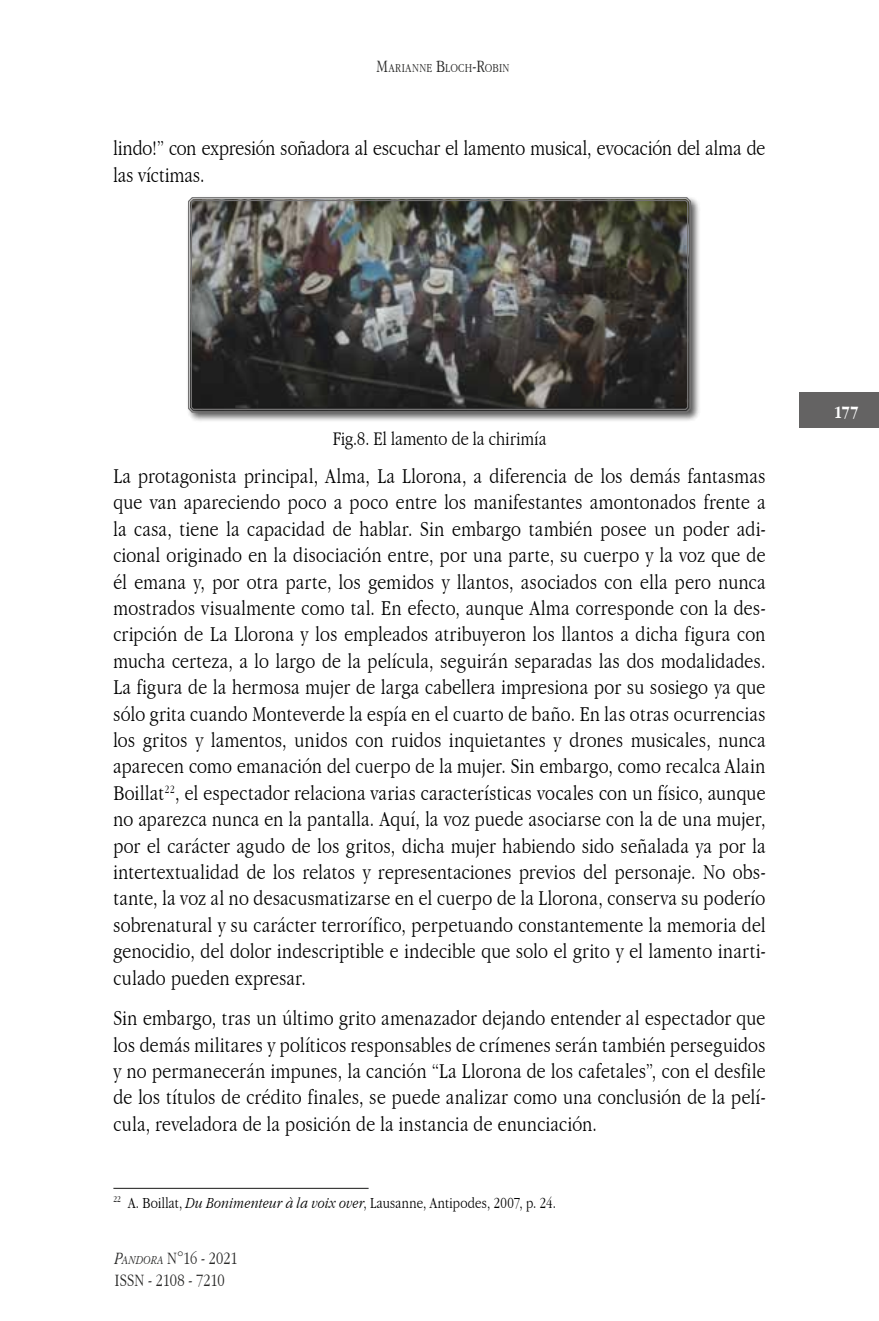
<style>
.page{position:relative;width:879px;height:1321px;background:#fff}
.page>*{position:absolute;margin:0;border:0;box-sizing:border-box;transform-origin:0 0}
.TEXTE{font:300 condensed 22px/26.4px "Garamond";letter-spacing:.01em;color:#000;text-align:justify}
.retrait{font:300 condensed 20px "Garamond";letter-spacing:.015em;color:#000}
.t1{font:300 condensed 18px/22px "Garamond";letter-spacing:.005em;color:#282827}
.t2{font:700 condensed 18px "Garamond";color:#fff}
.Notes_de_bas_de_page{font:300 condensed 16px "Garamond";letter-spacing:.015em;color:#000}
.t3{font:300 condensed 12.6px "Garamond";letter-spacing:.03em;color:#282827}
.s1{font-size:18px}
.s2{font-style:italic}
.s3{font-style:italic;font-size:12.6px}
</style>
<div class="page">
<div style="left:799px;top:392px;width:80px;height:36px;background:#646363"></div>
<div style="left:186px;top:195px;width:515px;height:228px;background:#000;opacity:.75"></div>
<svg style="left:187px;top:196px;width:505px;height:218px"></svg>
<svg style="left:190px;top:199px;width:499px;height:212px"></svg>
<hr style="left:113px;top:1188px;width:256px;height:1px;background:#3c3c3b">
<p class="t3" style="left:376px;top:61px;width:134px"><span class="s1">M</span>ARIANNE <span class="s1">B</span>LOCH<span class="s1">-R</span>OBIN</p>
<p class="TEXTE" style="left:113px;top:135px;width:653px">lindo!” con expresión soñadora al escuchar el lamento musical, evocación del alma de las víctimas.</p>
<p class="retrait" style="left:333px;top:428px;width:215px">Fig.8. El lamento de la chirimía</p>
<p class="TEXTE" style="left:113px;top:463px;width:653px">La protagonista principal, Alma, La Llorona, a diferencia de los demás fantasmas que van apareciendo poco a poco entre los manifestantes amontonados frente a la casa, tiene la capacidad de hablar. Sin embargo también posee un poder adi&shy;cional originado en la disociación entre, por una parte, su cuerpo y la voz que de él emana y, por otra parte, los gemidos y llantos, asociados con ella pero nunca mostrados visualmente como tal. En efecto, aunque Alma corresponde con la des&shy;cripción de La Llorona y los empleados atribuyeron los llantos a dicha figura con mucha certeza, a lo largo de la película, seguirán separadas las dos modalidades.<br>La figura de la hermosa mujer de larga cabellera impresiona por su sosiego ya que sólo grita cuando Monteverde la espía en el cuarto de baño. En las otras ocurrencias los gritos y lamentos, unidos con ruidos inquietantes y drones musicales, nunca aparecen como emanación del cuerpo de la mujer. Sin embargo, como recalca Alain Boillat<sup>22</sup>, el espectador relaciona varias características vocales con un físico, aunque no aparezca nunca en la pantalla. Aquí, la voz puede asociarse con la de una mujer, por el carácter agudo de los gritos, dicha mujer habiendo sido señalada ya por la intertextualidad de los relatos y representaciones previos del personaje. No obs&shy;tante, la voz al no desacusmatizarse en el cuerpo de la Llorona, conserva su poderío sobrenatural y su carácter terrorífico, perpetuando constantemente la memoria del genocidio, del dolor indescriptible e indecible que solo el grito y el lamento inarti&shy;culado pueden expresar.</p>
<p class="TEXTE" style="left:113px;top:1005px;width:654px">Sin embargo, tras un último grito amenazador dejando entender al espectador que los demás militares y políticos responsables de crímenes serán también perseguidos y no permanecerán impunes, la canción “La Llorona de los cafetales”, con el desfile de los títulos de crédito finales, se puede analizar como una conclusión de la pelí&shy;cula, reveladora de la posición de la instancia de enunciación.</p>
<p class="Notes_de_bas_de_page" style="left:113px;top:1194px;width:444px"><sup>22</sup> A. Boillat, <span class="s2">Du Bonimenteur à la voix over</span>, Lausanne, Antipodes, 2007, p. 24.</p>
<p class="t1" style="left:115px;top:1247px;width:124px"><span class="s2">P</span><span class="s3">ANDORA</span> N°16 - 2021<br>ISSN - 2108 - 7210</p>
<p class="t2" style="left:834px;top:402px;width:26px">177</p>
</div>
